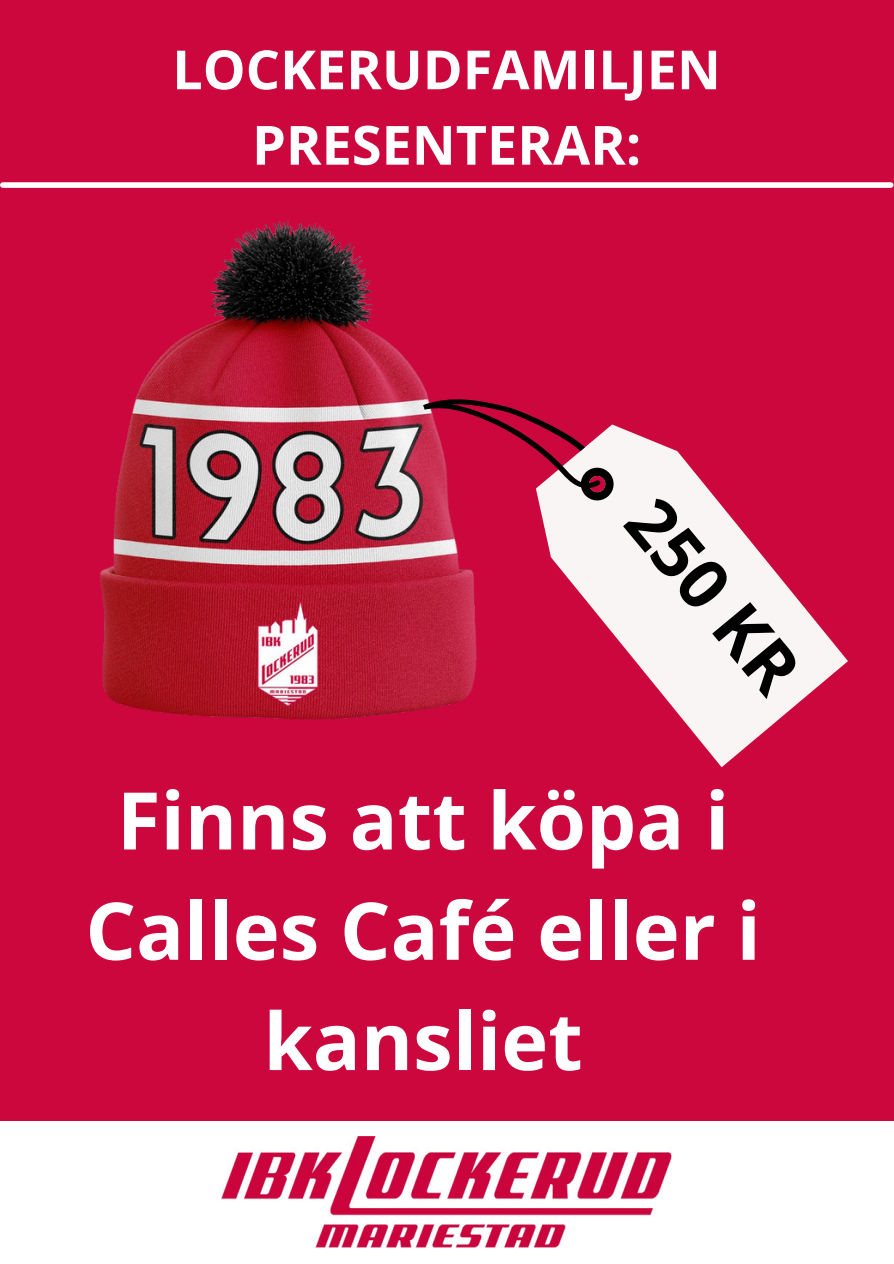
<style>
.page{position:relative;width:894px;height:1264px;background:#fff}
.page>*{position:absolute;margin:0;border:0;box-sizing:border-box;transform-origin:0 0}
.t1{font:700 79.5px/110.2px "Open Sans";color:#fff;text-align:center}
.t2{font:700 69px "Open Sans";color:#000}
.t3{font:700 54px/75.3px "Open Sans";color:#fff;text-align:center}
</style>
<div class="page">
<div style="left:0;top:0;width:893px;height:1263px;background:#cb073e"></div>
<div style="left:0;top:1120px;width:893px;height:143px;background:#fff"></div>
<div style="left:3px;top:182px;width:887px;height:6px;background:#fff"></div>
<img style="left:222px;top:1136px;width:449px;height:111px">
<img style="left:100px;top:221px;width:377px;height:499px">
<svg style="left:538px;top:425px;width:309px;height:342px"></svg>
<svg style="left:423px;top:395px;width:192px;height:107px"></svg>
<p class="t3" style="left:172px;top:31px;width:550px">LOCKERUDFAMILJEN<br>PRESENTERAR:</p>
<h2 class="t2" style="left:677px;top:477px;width:229px;rotate:50deg">250 KR</h2>
<h1 class="t1" style="left:85px;top:763px;width:676px">Finns att köpa i<br>Calles Café eller i kansliet</h1>
</div>
